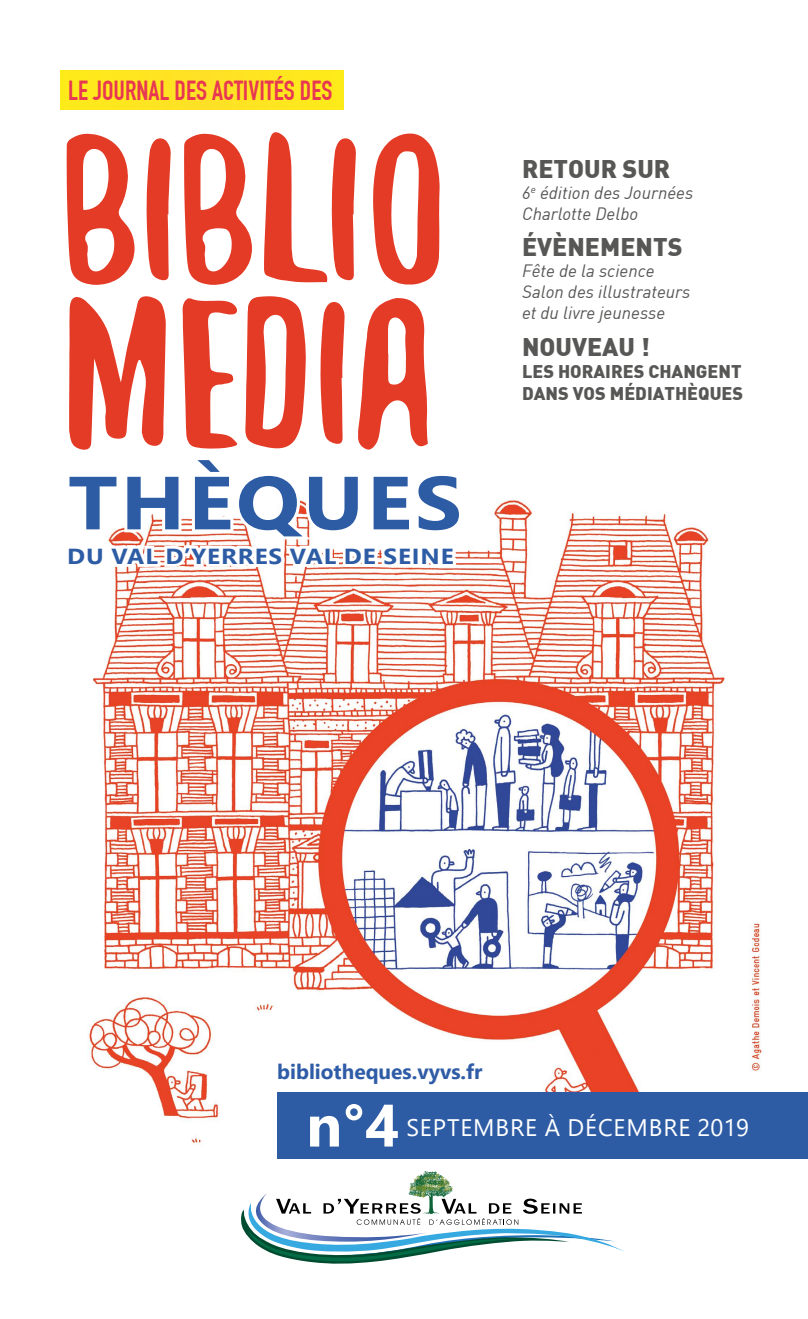
<style>
.page{position:relative;width:808px;height:1319px;background:#fff}
.page>*{position:absolute;margin:0;border:0;box-sizing:border-box;transform-origin:0 0}
.t1{font:233.55px/163.5px "Yeah Papa";color:#e43b27;scale:1.12 1}
.t2{font:700 75px "Segoe UI";letter-spacing:.035em;color:#2d5ca5;scale:1.12 1}
.t3{font:700 59.7px "Segoe UI";color:#fff}
.t4{font:700 27px "DIN Condensed";color:#e73752}
.t5{font:900 25.05px "DIN";color:#575756}
.t6{font:23.85px "Segoe UI";letter-spacing:.035em;color:#fff}
.t7{font:700 21.75px "Segoe UI";letter-spacing:.035em;color:#2d5ca5;scale:1.12 1}
.t8{font:700 20.85px "Segoe UI";color:#2f5ca6}
.t9{font:900 18px/21.6px "DIN";color:#575756}
.t10{font:italic 17.55px/21px "DIN";color:#575756}
</style>
<div class="page">
<img style="left:87px;top:500px;width:638px;height:646px">
<img style="left:724px;top:823px;width:40px;height:269px">
<div style="left:223px;top:1084px;width:314px;height:92px;background:#fff"></div>
<div style="left:218px;top:1029px;width:202px;height:73px;background:#fff"></div>
<div style="left:277px;top:1092px;width:531px;height:66px;background:#2d5ca5"></div>
<svg style="left:241px;top:1171px;width:384px;height:92px"></svg>
<div style="left:61px;top:70px;width:283px;height:40px;background:#ffe620"></div>
<svg style="left:87px;top:500px;width:380px;height:115px"></svg>
<h3 class="t4" style="left:68px;top:75px;width:266px">LE JOURNAL DES ACTIVITÉS DES</h3>
<h1 class="t1" style="left:67px;top:119px;width:348px">BIBLIO<br>MEDIA</h1>
<h2 class="t2" style="left:68px;top:432px;width:353px">THÈQUES</h2>
<p class="t7" style="left:67px;top:535px;width:347px">DU VAL D’YERRES VAL DE SEINE</p>
<h3 class="t5" style="left:522px;top:152px;width:150px">RETOUR SUR</h3>
<p class="t10" style="left:522px;top:182px;width:173px">6<sup>e</sup> édition des Journées<br>Charlotte Delbo</p>
<h3 class="t5" style="left:522px;top:230px;width:162px">ÉVÈNEMENTS</h3>
<p class="t10" style="left:522px;top:260px;width:170px">Fête de la science<br>Salon des illustrateurs et du livre jeunesse</p>
<h3 class="t5" style="left:522px;top:330px;width:129px">NOUVEAU !</h3>
<p class="t9" style="left:522px;top:360px;width:223px">LES HORAIRES CHANGENT<br>DANS VOS MÉDIATHÈQUES</p>
<p class="t8" style="left:277px;top:1051px;width:207px">bibliotheques.vyvs.fr</p>
<h3 class="t3" style="left:306px;top:1068px;width:95px">n°4</h3>
<h3 class="t6" style="left:406px;top:1104px;width:344px">SEPTEMBRE À DÉCEMBRE 2019</h3>
</div>
